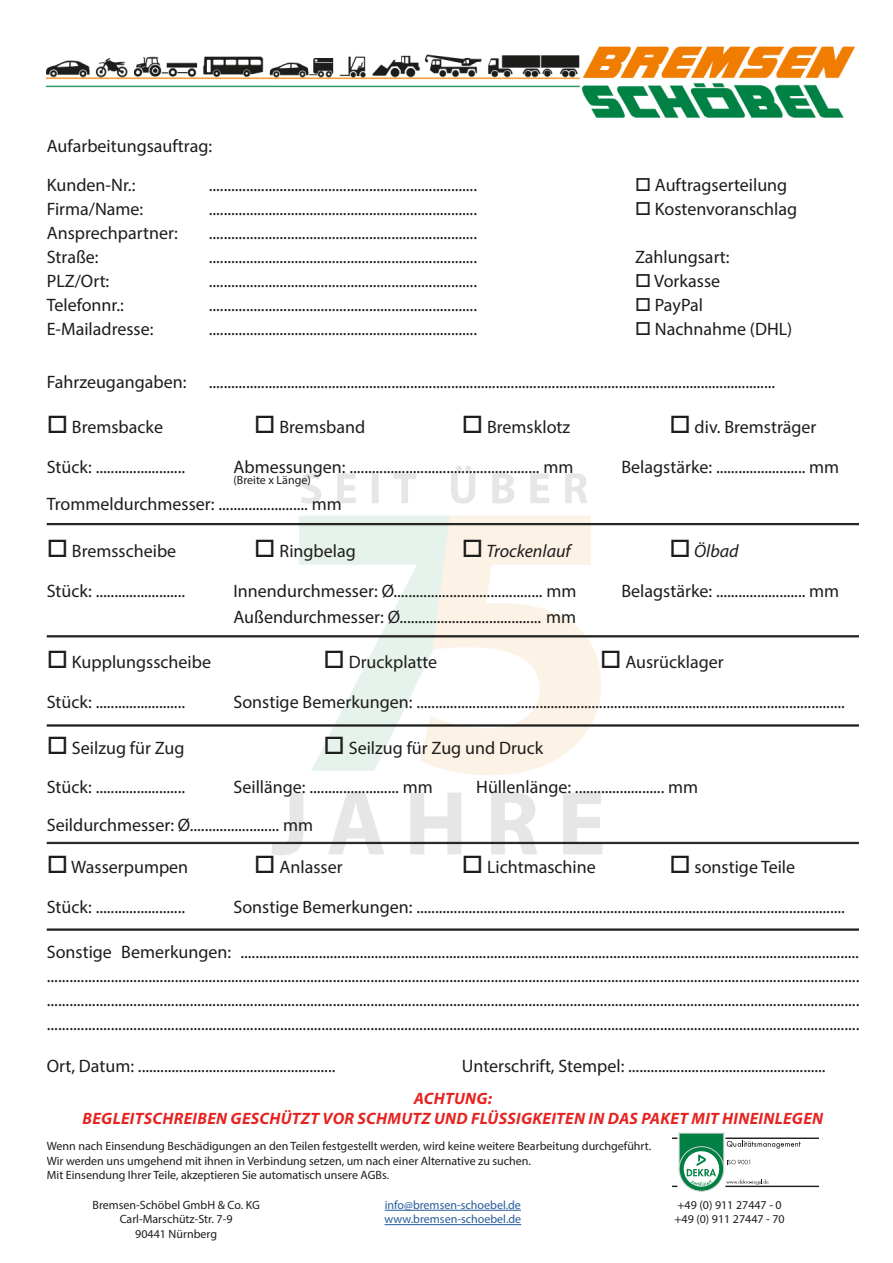
<style>
.page{position:relative;width:893px;height:1263px;background:#fff}
.page>*{position:absolute;margin:0;border:0;box-sizing:border-box;transform-origin:0 0}
.t1{font:18px/24px "Myriad Pro";color:#1d1d1b;text-align:justify}
.t2{font:italic 18px "Myriad Pro";color:#1d1d1b}
.t3{font:italic 700 16.5px "Myriad Pro";letter-spacing:.02em;color:#e52421}
.t4{font:12px "Myriad Pro";color:#1d1d1b}
.t5{font:12px "Myriad Pro";color:#275b9c}
</style>
<div class="page">
<img style="left:272px;top:466px;width:349px;height:389px">
<hr style="left:385px;top:1210px;width:136px;height:1px;background:#275b9c">
<hr style="left:384px;top:1224px;width:137px;height:1px;background:#275b9c">
<hr style="left:47px;top:523px;width:812px;height:1px;background:#1d1d1b">
<hr style="left:47px;top:524px;width:812px;height:1px;background:#1d1d1b">
<hr style="left:47px;top:635px;width:812px;height:1px;background:#1d1d1b">
<hr style="left:47px;top:636px;width:812px;height:1px;background:#1d1d1b">
<hr style="left:47px;top:637px;width:812px;height:1px;background:#1d1d1b">
<hr style="left:47px;top:725px;width:812px;height:1px;background:#1d1d1b">
<hr style="left:47px;top:726px;width:812px;height:1px;background:#1d1d1b">
<hr style="left:47px;top:842px;width:812px;height:1px;background:#1d1d1b">
<hr style="left:47px;top:843px;width:812px;height:1px;background:#1d1d1b">
<hr style="left:47px;top:929px;width:812px;height:1px;background:#1d1d1b">
<hr style="left:47px;top:930px;width:812px;height:1px;background:#1d1d1b">
<img style="left:47px;top:46px;width:808px;height:72px">
<hr style="left:726px;top:1186px;width:93px;height:1px;background:#1d1d1b">
<hr style="left:726px;top:1137px;width:93px;height:2px;background:#1d1d1b">
<svg style="left:679px;top:1146px;width:45px;height:45px"></svg>
<svg style="left:673px;top:1133px;width:128px;height:54px"></svg>
<p class="t1" style="left:47px;top:133px;width:167px">Aufarbeitungsauftrag:</p>
<p class="t1" style="left:47px;top:172px;width:90px">Kunden-Nr.:</p>
<p class="t1" style="left:209px;top:172px;width:270px">........................................................................</p>
<p class="t1" style="left:47px;top:196px;width:98px">Firma/Name:</p>
<p class="t1" style="left:209px;top:196px;width:270px">........................................................................</p>
<p class="t1" style="left:47px;top:220px;width:133px">Ansprechpartner:</p>
<p class="t1" style="left:209px;top:220px;width:270px">........................................................................</p>
<p class="t1" style="left:47px;top:244px;width:53px">Straße:</p>
<p class="t1" style="left:209px;top:244px;width:270px">........................................................................</p>
<p class="t1" style="left:47px;top:268px;width:64px">PLZ/Ort:</p>
<p class="t1" style="left:209px;top:268px;width:270px">........................................................................</p>
<p class="t1" style="left:47px;top:292px;width:79px">Telefonnr.:</p>
<p class="t1" style="left:209px;top:292px;width:270px">........................................................................</p>
<p class="t1" style="left:47px;top:316px;width:108px">E-Mailadresse:</p>
<p class="t1" style="left:209px;top:316px;width:270px">........................................................................</p>
<p class="t1" style="left:635px;top:173px;width:154px">□ Auftragserteilung</p>
<p class="t1" style="left:635px;top:197px;width:164px">□ Kostenvoranschlag</p>
<p class="t1" style="left:635px;top:245px;width:96px">Zahlungsart:</p>
<p class="t1" style="left:635px;top:269px;width:87px">□ Vorkasse</p>
<p class="t1" style="left:635px;top:293px;width:70px">□ PayPal</p>
<p class="t1" style="left:635px;top:317px;width:159px">□ Nachnahme (DHL)</p>
<p class="t1" style="left:47px;top:369px;width:730px">Fahrzeugangaben: ........................................................................................................................................................</p>
<p class="t1" style="left:47px;top:415px;width:118px">□ Bremsbacke</p>
<p class="t1" style="left:254px;top:415px;width:112px">□ Bremsband</p>
<p class="t1" style="left:462px;top:415px;width:110px">□ Bremsklotz</p>
<p class="t1" style="left:669px;top:415px;width:149px">□ div. Bremsträger</p>
<p class="t1" style="left:47px;top:454px;width:140px">Stück: ........................</p>
<p class="t1" style="left:233px;top:454px;width:341px">Abmessungen: ................................................... mm</p>
<p class="t1" style="left:621px;top:454px;width:219px">Belagstärke: ........................ mm</p>
<p class="t1" style="left:47px;top:492px;width:297px">Trommeldurchmesser: ........................ mm</p>
<p class="t1" style="left:47px;top:539px;width:131px">□ Bremsscheibe</p>
<p class="t1" style="left:254px;top:539px;width:103px">□ Ringbelag</p>
<p class="t2" style="left:462px;top:540px;width:110px">□ Trockenlauf</p>
<p class="t2" style="left:669px;top:540px;width:71px">□ Ölbad</p>
<p class="t1" style="left:47px;top:578px;width:140px">Stück: ........................</p>
<p class="t1" style="left:233px;top:578px;width:344px">Innendurchmesser: Ø........................................ mm</p>
<p class="t1" style="left:621px;top:578px;width:219px">Belagstärke: ........................ mm</p>
<p class="t4" style="left:233px;top:472px;width:79px">(Breite x Länge)</p>
<p class="t1" style="left:233px;top:605px;width:344px">Außendurchmesser: Ø...................................... mm</p>
<p class="t1" style="left:47px;top:650px;width:166px">□ Kupplungsscheibe</p>
<p class="t1" style="left:323px;top:650px;width:115px">□ Druckplatte</p>
<p class="t1" style="left:600px;top:650px;width:125px">□ Ausrücklager</p>
<p class="t1" style="left:47px;top:689px;width:140px">Stück: ........................</p>
<p class="t1" style="left:233px;top:689px;width:613px">Sonstige Bemerkungen: ...................................................................................................................</p>
<p class="t1" style="left:47px;top:735px;width:139px">□ Seilzug für Zug</p>
<p class="t1" style="left:323px;top:735px;width:221px">□ Seilzug für Zug und Druck</p>
<p class="t1" style="left:47px;top:775px;width:140px">Stück: ........................</p>
<p class="t1" style="left:233px;top:775px;width:201px">Seillänge: ........................ mm</p>
<p class="t1" style="left:476px;top:775px;width:223px">Hüllenlänge: ........................ mm</p>
<p class="t1" style="left:47px;top:813px;width:268px">Seildurchmesser: Ø........................ mm</p>
<p class="t1" style="left:47px;top:855px;width:143px">□ Wasserpumpen</p>
<p class="t1" style="left:254px;top:855px;width:90px">□ Anlasser</p>
<p class="t1" style="left:462px;top:855px;width:135px">□ Lichtmaschine</p>
<p class="t1" style="left:669px;top:855px;width:127px">□ sonstige Teile</p>
<p class="t1" style="left:47px;top:895px;width:140px">Stück: ........................</p>
<p class="t1" style="left:233px;top:895px;width:613px">Sonstige Bemerkungen: ...................................................................................................................</p>
<p class="t1" style="left:47px;top:939px;width:814px">Sonstige Bemerkungen: ...................................................................................................................................................................... ........................................................................................................................................................................................................................ ........................................................................................................................................................................................................................ ........................................................................................................................................................................................................................</p>
<p class="t1" style="left:47px;top:1053px;width:290px">Ort, Datum: .....................................................</p>
<p class="t1" style="left:462px;top:1053px;width:365px">Unterschrift, Stempel: .....................................................</p>
<p class="t3" style="left:414px;top:1087px;width:80px">ACHTUNG:</p>
<p class="t3" style="left:82px;top:1107px;width:742px">BEGLEITSCHREIBEN GESCHÜTZT VOR SCHMUTZ UND FLÜSSIGKEITEN IN DAS PAKET MIT HINEINLEGEN</p>
<p class="t4" style="left:47px;top:1139px;width:606px">Wenn nach Einsendung Beschädigungen an den Teilen festgestellt werden, wird keine weitere Bearbeitung durchgeführt.</p>
<p class="t4" style="left:47px;top:1153px;width:486px">Wir werden uns umgehend mit ihnen in Verbindung setzen, um nach einer Alternative zu suchen.</p>
<p class="t4" style="left:47px;top:1168px;width:344px">Mit Einsendung Ihrer Teile, akzeptieren Sie automatisch unsere AGBs.</p>
<p class="t4" style="left:93px;top:1197px;width:169px">Bremsen-Schöbel GmbH &amp; Co. KG</p>
<p class="t4" style="left:120px;top:1212px;width:114px">Carl-Marschütz-Str. 7-9</p>
<p class="t4" style="left:135px;top:1226px;width:83px">90441 Nürnberg</p>
<p class="t5" style="left:385px;top:1197px;width:138px">info@bremsen-schoebel.de</p>
<p class="t5" style="left:384px;top:1212px;width:138px">www.bremsen-schoebel.de</p>
<p class="t4" style="left:677px;top:1197px;width:106px">+49 (0) 911 27447 - 0</p>
<p class="t4" style="left:674px;top:1212px;width:112px">+49 (0) 911 27447 - 70</p>
</div>
